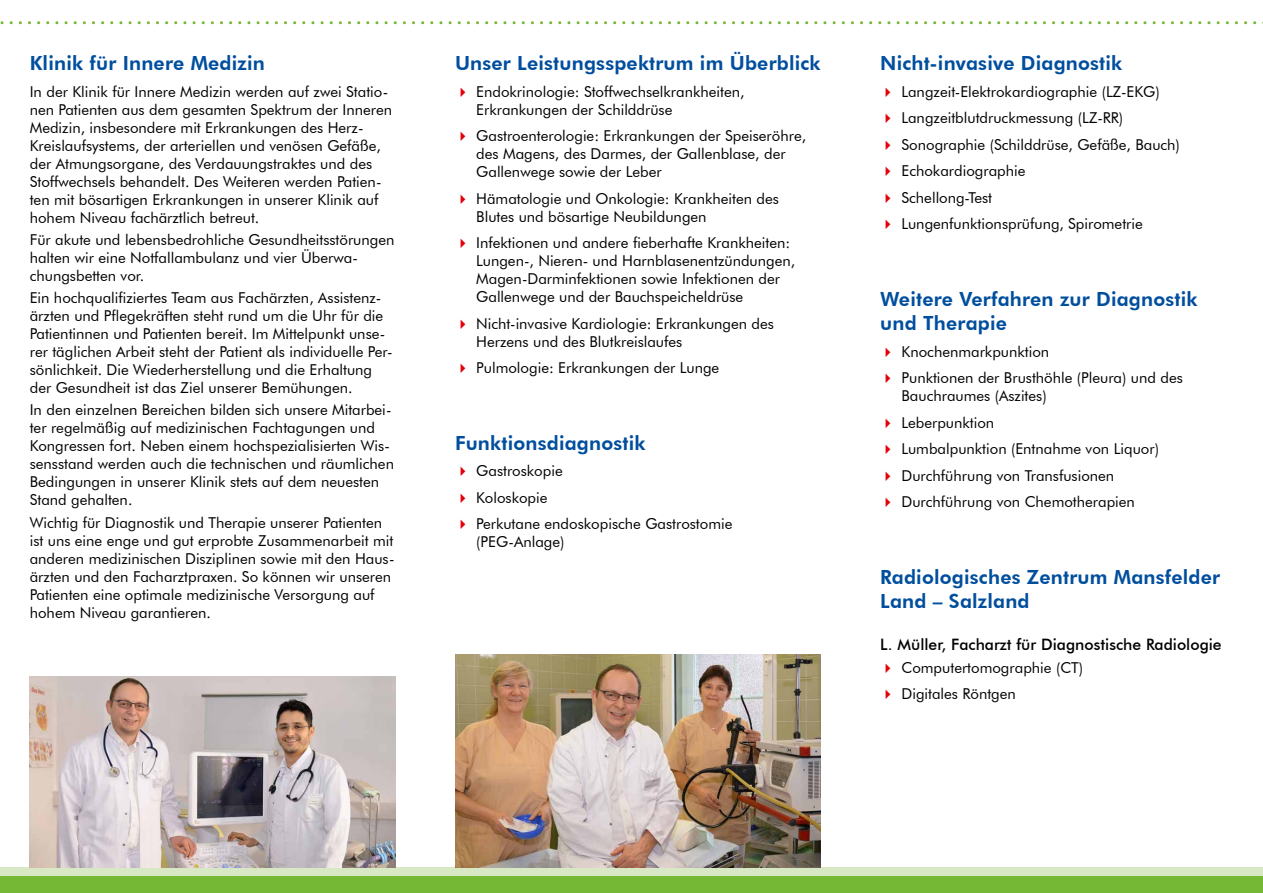
<style>
.page{position:relative;width:1263px;height:893px;background:#fff}
.page>*{position:absolute;margin:0;border:0;box-sizing:border-box;transform-origin:0 0}
.t1{font:800 19.5px/24px "Futura BT";letter-spacing:.01em;color:#004e9e}
.t2{font:500 15.75px "Futura BT";color:#000}
.t3{font:15px/18px "Futura BT";color:#000}
</style>
<div class="page">
<svg style="left:0;top:21px;width:1263px;height:3px"></svg>
<div style="left:0;top:876px;width:1263px;height:17px;background:#75b835"></div>
<div style="left:0;top:867px;width:1263px;height:9px;background:#d8e8c5"></div>
<img style="left:455px;top:655px;width:366px;height:212px">
<img style="left:30px;top:676px;width:365px;height:191px">
<h1 class="t1" style="left:30px;top:51px;width:237px">Klinik für Innere Medizin</h1>
<p class="t3" style="left:30px;top:82px;width:364px">In der Klinik für Innere Medizin werden auf zwei Statio&shy;nen Patienten aus dem gesamten Spektrum der Inneren Medizin, insbesondere mit Erkrankungen des Herz-Kreislaufsystems, der arteriellen und venösen Gefäße, der Atmungsorgane, des Verdauungstraktes und des Stoffwechsels behandelt. Des Weiteren werden Patien&shy;ten mit bösartigen Erkrankungen in unserer Klinik auf hohem Niveau fachärztlich betreut.</p>
<p class="t3" style="left:30px;top:230px;width:366px">Für akute und lebensbedrohliche Gesundheitsstörungen halten wir eine Notfallambulanz und vier Überwa&shy;chungsbetten vor.</p>
<p class="t3" style="left:30px;top:289px;width:364px">Ein hochqualifiziertes Team aus Fachärzten, Assistenz&shy;ärzten und Pflegekräften steht rund um die Uhr für die Patientinnen und Patienten bereit. Im Mittelpunkt unse&shy;rer täglichen Arbeit steht der Patient als individuelle Per&shy;sönlichkeit. Die Wiederherstellung und die Erhaltung der Gesundheit ist das Ziel unserer Bemühungen.</p>
<p class="t3" style="left:30px;top:401px;width:366px">In den einzelnen Bereichen bilden sich unsere Mitarbei&shy;ter regelmäßig auf medizinischen Fachtagungen und Kongressen fort. Neben einem hochspezialisierten Wis&shy;sensstand werden auch die technischen und räumlichen Bedingungen in unserer Klinik stets auf dem neuesten Stand gehalten.</p>
<p class="t3" style="left:30px;top:513px;width:366px">Wichtig für Diagnostik und Therapie unserer Patienten ist uns eine enge und gut erprobte Zusammenarbeit mit anderen medizinischen Disziplinen sowie mit den Haus&shy;ärzten und den Facharztpraxen. So können wir unseren Patienten eine optimale medizinische Versorgung auf hohem Niveau garantieren.</p>
<h1 class="t1" style="left:455px;top:51px;width:367px">Unser Leistungsspektrum im Überblick</h1>
<p class="t3" style="left:476px;top:82px;width:270px">Endokrinologie: Stoffwechselkrankheiten,<br>Erkrankungen der Schilddrüse</p>
<p class="t3" style="left:476px;top:127px;width:331px">Gastroenterologie: Erkrankungen der Speiseröhre, des Magens, des Darmes, der Gallenblase, der<br>Gallenwege sowie der Leber</p>
<p class="t3" style="left:476px;top:189px;width:304px">Hämatologie und Onkologie: Krankheiten des<br>Blutes und bösartige Neubildungen</p>
<p class="t3" style="left:476px;top:234px;width:320px">Infektionen und andere fieberhafte Krankheiten:<br>Lungen-, Nieren- und Harnblasenentzündungen, Magen-Darminfektionen sowie Infektionen der Gallenwege und der Bauchspeicheldrüse</p>
<p class="t3" style="left:476px;top:314px;width:299px">Nicht-invasive Kardiologie: Erkrankungen des<br>Herzens und des Blutkreislaufes</p>
<p class="t3" style="left:476px;top:359px;width:245px">Pulmologie: Erkrankungen der Lunge</p>
<h1 class="t1" style="left:455px;top:430px;width:192px">Funktionsdiagnostik</h1>
<p class="t3" style="left:476px;top:457px;width:258px;line-height:26.5px">Gastroskopie<br>Koloskopie<br>Perkutane endoskopische Gastrostomie</p>
<p class="t3" style="left:476px;top:533px;width:90px">(PEG-Anlage)</p>
<h1 class="t1" style="left:880px;top:51px;width:243px">Nicht-invasive Diagnostik</h1>
<p class="t3" style="left:901px;top:78px;width:280px;line-height:26.5px">Langzeit-Elektrokardiographie (LZ-EKG)<br>Langzeitblutdruckmessung (LZ-RR)<br>Sonographie (Schilddrüse, Gefäße, Bauch)<br>Echokardiographie<br>Schellong-Test<br>Lungenfunktionsprüfung, Spirometrie</p>
<h1 class="t1" style="left:880px;top:287px;width:319px">Weitere Verfahren zur Diagnostik und Therapie</h1>
<p class="t3" style="left:901px;top:338px;width:283px;line-height:26.5px">Knochenmarkpunktion<br>Punktionen der Brusthöhle (Pleura) und des</p>
<p class="t3" style="left:901px;top:382px;width:259px;line-height:26.5px">Bauchraumes (Aszites)<br>Leberpunktion<br>Lumbalpunktion (Entnahme von Liquor)<br>Durchführung von Transfusionen<br>Durchführung von Chemotherapien</p>
<h1 class="t1" style="left:880px;top:565px;width:341px">Radiologisches Zentrum Mansfelder<br>Land – Salzland</h1>
<p class="t2" style="left:880px;top:635px;width:343px">L. Müller, Facharzt für Diagnostische Radiologie</p>
<p class="t3" style="left:901px;top:654px;width:183px;line-height:26.5px">Computertomographie (CT)<br>Digitales Röntgen</p>
</div>
